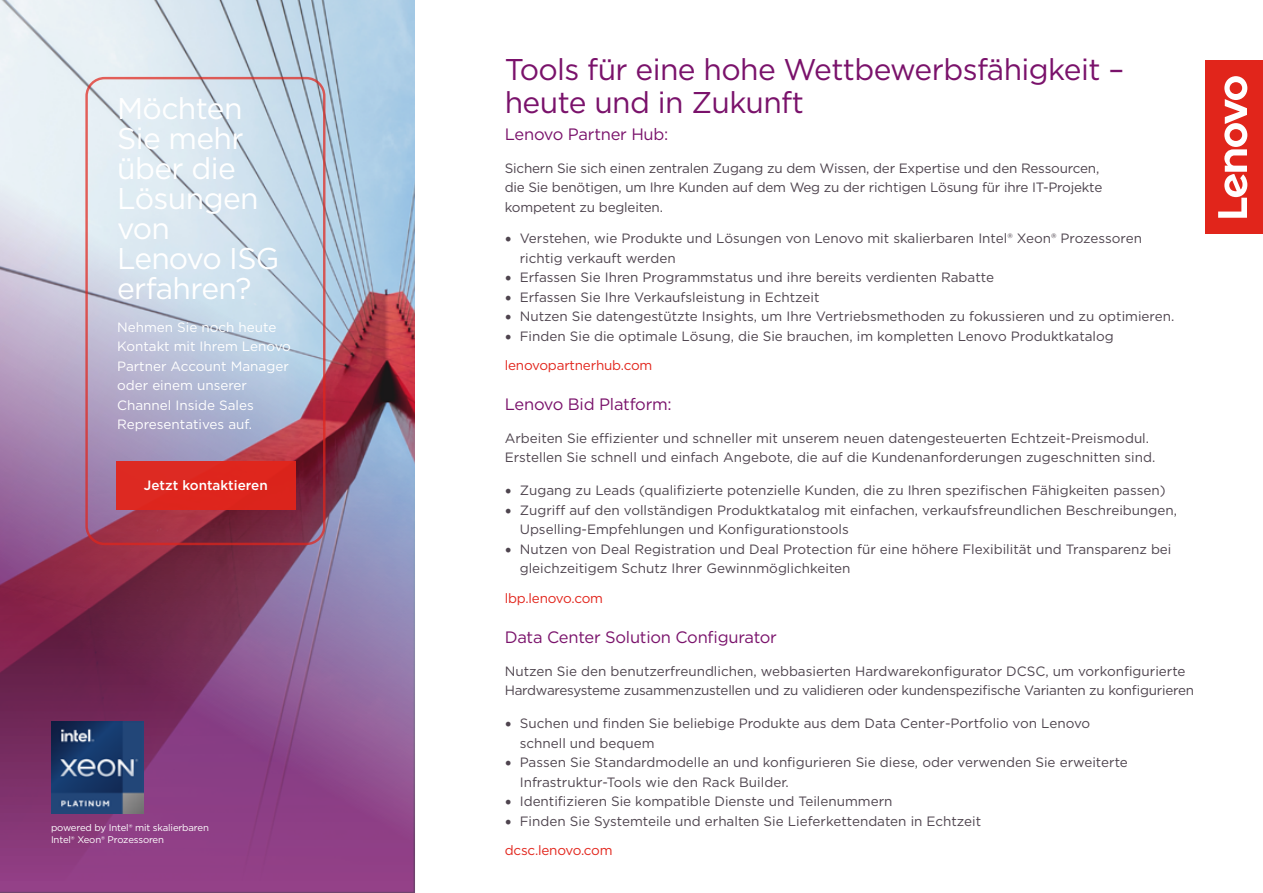
<style>
.page{position:relative;width:1263px;height:893px;background:#fff}
.page>*{position:absolute;margin:0;border:0;box-sizing:border-box;transform-origin:0 0}
.t1{font:30px/33px "Gotham";letter-spacing:-.02em;color:#7a126b}
.t2{font:30px/30px "Gotham";letter-spacing:-.02em;color:#fff}
.t3{font:16.5px "Gotham";letter-spacing:-.015em;color:#7a126b}
.t4{font:13.5px/19.5px "Gotham";color:#4e444e}
.t5{font:13.5px/19.5px "Gotham";letter-spacing:-.02em;color:#4e444e}
.t6{font:13.5px/19.5px "Gotham";color:#fff}
.t7{font:13.5px "Gotham";letter-spacing:-.015em;color:#e2261d}
.t8{font:500 13.5px "Gotham";color:#fff}
.t9{font:9.6px/12px "Gotham";letter-spacing:-.015em;color:#fff}
.s1{font-family:"Minion Pro";font-size:18px}
.s2{color:#e2261d}
</style>
<div class="page">
<svg style="left:0;top:0;width:415px;height:893px;background:#a68bac"></svg>
<div style="left:85px;top:77px;width:240px;height:468px;border:2px solid #e1251b;border-radius:18px"></div>
<div style="left:116px;top:461px;width:180px;height:49px;background:#e1251b"></div>
<img style="left:51px;top:721px;width:92px;height:92px">
<div style="left:1205px;top:61px;width:58px;height:173px;background:#e1251b"></div>
<svg style="left:1218px;top:76px;width:29px;height:142px"></svg>
<h1 class="t2" style="left:117px;top:92px;width:164px">Möchten<br>Sie mehr über die<br>Lösungen von<br>Lenovo ISG erfahren?</h1>
<p class="t6" style="left:117px;top:317px;width:175px">Nehmen Sie noch heute<br>Kontakt mit Ihrem Lenovo<br>Partner Account Manager oder einem unserer<br>Channel Inside Sales<br>Representatives auf.</p>
<p class="t8" style="left:144px;top:476px;width:125px">Jetzt kontaktieren</p>
<p class="t9" style="left:51px;top:821px;width:159px">powered by Intel® mit skalierbaren<br>Intel® Xeon® Prozessoren</p>
<h1 class="t1" style="left:505px;top:52px;width:621px">Tools für eine hohe Wettbewerbsfähigkeit – heute und in Zukunft</h1>
<p class="t3" style="left:505px;top:123px;width:165px">Lenovo Partner Hub:</p>
<p class="t4" style="left:505px;top:158px;width:599px">Sichern Sie sich einen zentralen Zugang zu dem Wissen, der Expertise und den Ressourcen, die Sie benötigen, um Ihre Kunden auf dem Weg zu der richtigen Lösung für ihre IT-Projekte kompetent zu begleiten.</p>
<p class="t4" style="left:520px;top:228px;width:624px;text-indent:-15px"><span class="s1">•</span> Verstehen, wie Produkte und Lösungen von Lenovo mit skalierbaren Intel® Xeon® Prozessoren richtig verkauft werden</p>
<p class="t4" style="left:505px;top:267px;width:491px"><span class="s1">•</span> Erfassen Sie Ihren Programmstatus und ihre bereits verdienten Rabatte</p>
<p class="t4" style="left:505px;top:287px;width:316px"><span class="s1">•</span> Erfassen Sie Ihre Verkaufsleistung in Echtzeit</p>
<p class="t4" style="left:505px;top:306px;width:671px"><span class="s1">•</span> Nutzen Sie datengestützte Insights, um Ihre Vertriebsmethoden zu fokussieren und zu optimieren.</p>
<p class="t4" style="left:505px;top:321px;width:611px;line-height:29.7px"><span class="s1">•</span> Finden Sie die optimale Lösung, die Sie brauchen, im kompletten Lenovo Produktkatalog <span class="s2">lenovopartnerhub.com</span></p>
<p class="t3" style="left:505px;top:393px;width:168px">Lenovo Bid Platform:</p>
<p class="t4" style="left:505px;top:428px;width:652px">Arbeiten Sie effizienter und schneller mit unserem neuen datengesteuerten Echtzeit-Preismodul.<br>Erstellen Sie schnell und einfach Angebote, die auf die Kundenanforderungen zugeschnitten sind.</p>
<p class="t4" style="left:505px;top:481px;width:662px"><span class="s1">•</span> Zugang zu Leads (qualifizierte potenzielle Kunden, die zu Ihren spezifischen Fähigkeiten passen)</p>
<p class="t4" style="left:520px;top:500px;width:659px;text-indent:-15px"><span class="s1">•</span> Zugriff auf den vollständigen Produktkatalog mit einfachen, verkaufsfreundlichen Beschreibungen,<br>Upselling-Empfehlungen und Konfigurationstools</p>
<p class="t4" style="left:520px;top:539px;width:653px;text-indent:-15px"><span class="s1">•</span> Nutzen von Deal Registration und Deal Protection für eine höhere Flexibilität und Transparenz bei gleichzeitigem Schutz Ihrer Gewinnmöglichkeiten</p>
<p class="t7" style="left:505px;top:590px;width:100px">lbp.lenovo.com</p>
<p class="t3" style="left:505px;top:626px;width:274px">Data Center Solution Configurator</p>
<p class="t5" style="left:505px;top:661px;width:691px">Nutzen Sie den benutzerfreundlichen, webbasierten Hardwarekonfigurator DCSC, um vorkonfigurierte<br>Hardwaresysteme zusammenzustellen und zu validieren oder kundenspezifische Varianten zu konfigurieren</p>
<p class="t4" style="left:520px;top:713px;width:572px;text-indent:-15px"><span class="s1">•</span> Suchen und finden Sie beliebige Produkte aus dem Data Center-Portfolio von Lenovo schnell und bequem</p>
<p class="t4" style="left:520px;top:752px;width:610px;text-indent:-15px"><span class="s1">•</span> Passen Sie Standardmodelle an und konfigurieren Sie diese, oder verwenden Sie erweiterte<br>Infrastruktur-Tools wie den Rack Builder.</p>
<p class="t4" style="left:505px;top:791px;width:389px"><span class="s1">•</span> Identifizieren Sie kompatible Dienste und Teilenummern</p>
<p class="t4" style="left:505px;top:811px;width:478px"><span class="s1">•</span> Finden Sie Systemteile und erhalten Sie Lieferkettendaten in Echtzeit</p>
<p class="t7" style="left:505px;top:842px;width:109px">dcsc.lenovo.com</p>
</div>
